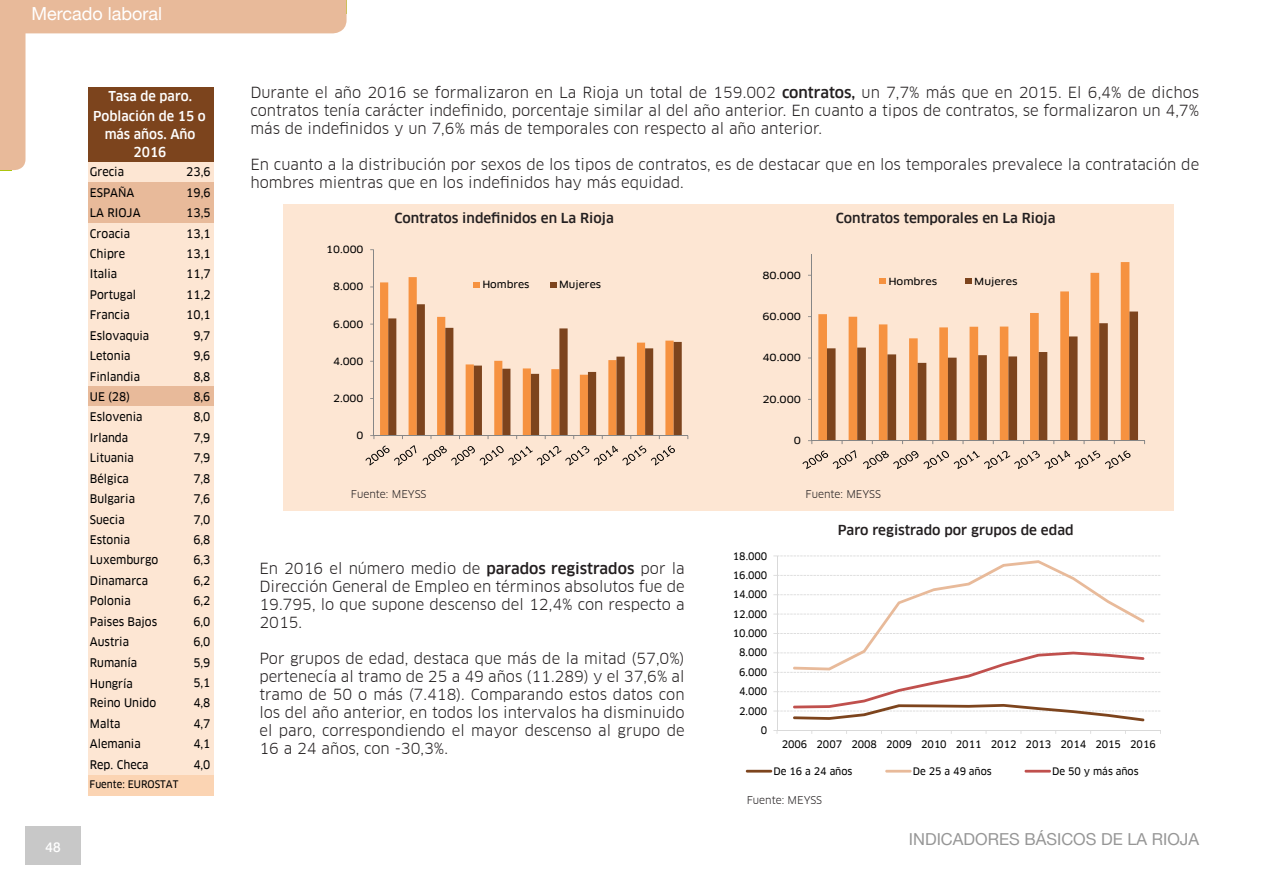
<style>
.page{position:relative;width:1263px;height:893px;background:#fff}
.page>*{position:absolute;margin:0;border:0;box-sizing:border-box;transform-origin:0 0}
.t1{font:18px "Helvetica Neue LT";color:#fff}
.t2{font:16.5px "Helvetica Neue LT";color:#969696}
.t3{font:15px/18px "Clan Offc Pro";color:#231f20;text-align:justify}
.titulos_graficos_sim{font:500 13.5px "Clan Offc Pro";color:#231f20}
.t4{font:500 13.5px "Helvetica Neue LT";color:#fff}
.t5{font:500 13.35px/18.6px "Clan Offc Pro";color:#fff;text-align:center;scale:.95 1}
.t6{font:11.55px "Clan Offc Pro News";color:#000;scale:.95 1}
.fuentes_de_graficos{font:10.5px "Clan Offc Pro";color:#231f20}
.t7{font:10.2px "Clan Offc Pro News";color:#000;scale:.95 1}
.t8{font:10.05px "Clan Offc Pro News";letter-spacing:-.005em;color:#000}
.t9{font:9.75px "Clan Offc Pro News";letter-spacing:-.005em;color:#000;scale:1.1 1}
.t10{font:9.6px "Clan Offc Pro News";letter-spacing:-.005em;color:#000;scale:1.16 1}
.s1{font-weight:500}
</style>
<div class="page">
<div style="left:26px;top:826px;width:55px;height:39px;background:#c8c8c8"></div>
<svg style="left:0;top:0;width:347px;height:170px"></svg>
<div style="left:88px;top:87px;width:125px;height:75px;background:#7c441d"></div>
<div style="left:88px;top:162px;width:125px;height:21px;background:#fde6d3"></div>
<div style="left:88px;top:182px;width:125px;height:41px;background:#e8ba9a"></div>
<div style="left:88px;top:223px;width:125px;height:164px;background:#fde6d3"></div>
<div style="left:88px;top:386px;width:125px;height:21px;background:#e8ba9a"></div>
<div style="left:88px;top:407px;width:125px;height:368px;background:#fde6d3"></div>
<div style="left:88px;top:775px;width:125px;height:20px;background:#fbd4b3"></div>
<svg style="left:777px;top:555px;width:383px;height:156px"></svg>
<hr style="left:777px;top:556px;width:1px;height:174px;background:#d9d9d9">
<hr style="left:777px;top:730px;width:383px;height:1px;background:#d9d9d9">
<svg style="left:793px;top:560px;width:351px;height:161px"></svg>
<hr style="left:746px;top:770px;width:26px;height:3px;background:#7d441d">
<hr style="left:885px;top:770px;width:27px;height:3px;background:#e8ba9a">
<hr style="left:1024px;top:770px;width:27px;height:3px;background:#c0504d">
<div style="left:283px;top:204px;width:891px;height:306px;background:#fde6d3"></div>
<svg style="left:380px;top:277px;width:177px;height:158px"></svg>
<hr style="left:373px;top:250px;width:1px;height:186px;background:#868686">
<hr style="left:374px;top:435px;width:314px;height:1px;background:#868686">
<svg style="left:388px;top:304px;width:300px;height:135px"></svg>
<svg style="left:365px;top:445px;width:51px;height:20px"></svg>
<svg style="left:423px;top:445px;width:252px;height:20px"></svg>
<svg style="left:474px;top:282px;width:6px;height:5px"></svg>
<svg style="left:550px;top:282px;width:7px;height:5px"></svg>
<svg style="left:818px;top:262px;width:311px;height:178px"></svg>
<hr style="left:811px;top:255px;width:1px;height:186px;background:#868686">
<hr style="left:812px;top:440px;width:332px;height:1px;background:#868686">
<svg style="left:827px;top:312px;width:311px;height:132px"></svg>
<svg style="left:802px;top:450px;width:54px;height:19px"></svg>
<svg style="left:863px;top:450px;width:267px;height:19px"></svg>
<svg style="left:879px;top:279px;width:7px;height:5px"></svg>
<svg style="left:965px;top:279px;width:7px;height:5px"></svg>
<p class="t1" style="left:32px;top:3px;width:132px">Mercado laboral</p>
<p class="t5" style="left:93px;top:87px;width:120px">Tasa de paro.<br>Población de 15 o más años. Año<br>2016</p>
<p class="t4" style="left:46px;top:839px;width:17px">48</p>
<p class="t6" style="left:90px;top:165px;width:37px">Grecia</p>
<p class="t6" style="left:186px;top:165px;width:27px">23,6</p>
<p class="t6" style="left:90px;top:186px;width:48px">ESPAÑA</p>
<p class="t6" style="left:186px;top:186px;width:27px">19,6</p>
<p class="t6" style="left:90px;top:206px;width:55px">LA RIOJA</p>
<p class="t6" style="left:186px;top:206px;width:27px">13,5</p>
<p class="t6" style="left:90px;top:226px;width:44px">Croacia</p>
<p class="t6" style="left:186px;top:226px;width:27px">13,1</p>
<p class="t6" style="left:90px;top:247px;width:39px">Chipre</p>
<p class="t6" style="left:186px;top:247px;width:27px">13,1</p>
<p class="t6" style="left:90px;top:267px;width:30px">Italia</p>
<p class="t6" style="left:186px;top:267px;width:27px">11,7</p>
<p class="t6" style="left:90px;top:288px;width:50px">Portugal</p>
<p class="t6" style="left:186px;top:288px;width:27px">11,2</p>
<p class="t6" style="left:90px;top:308px;width:44px">Francia</p>
<p class="t6" style="left:186px;top:308px;width:27px">10,1</p>
<p class="t6" style="left:90px;top:329px;width:64px">Eslovaquia</p>
<p class="t6" style="left:193px;top:329px;width:20px">9,7</p>
<p class="t6" style="left:90px;top:349px;width:44px">Letonia</p>
<p class="t6" style="left:193px;top:349px;width:20px">9,6</p>
<p class="t6" style="left:90px;top:370px;width:54px">Finlandia</p>
<p class="t6" style="left:193px;top:370px;width:20px">8,8</p>
<p class="t6" style="left:90px;top:390px;width:44px">UE (28)</p>
<p class="t6" style="left:193px;top:390px;width:20px">8,6</p>
<p class="t6" style="left:90px;top:410px;width:57px">Eslovenia</p>
<p class="t6" style="left:193px;top:410px;width:20px">8,0</p>
<p class="t6" style="left:90px;top:431px;width:42px">Irlanda</p>
<p class="t6" style="left:193px;top:431px;width:20px">7,9</p>
<p class="t6" style="left:90px;top:451px;width:48px">Lituania</p>
<p class="t6" style="left:193px;top:451px;width:20px">7,9</p>
<p class="t6" style="left:90px;top:472px;width:43px">Bélgica</p>
<p class="t6" style="left:193px;top:472px;width:20px">7,8</p>
<p class="t6" style="left:90px;top:492px;width:49px">Bulgaria</p>
<p class="t6" style="left:193px;top:492px;width:20px">7,6</p>
<p class="t6" style="left:90px;top:513px;width:38px">Suecia</p>
<p class="t6" style="left:193px;top:513px;width:20px">7,0</p>
<p class="t6" style="left:90px;top:533px;width:44px">Estonia</p>
<p class="t6" style="left:193px;top:533px;width:20px">6,8</p>
<p class="t6" style="left:90px;top:553px;width:73px">Luxemburgo</p>
<p class="t6" style="left:193px;top:553px;width:20px">6,3</p>
<p class="t6" style="left:90px;top:574px;width:63px">Dinamarca</p>
<p class="t6" style="left:193px;top:574px;width:20px">6,2</p>
<p class="t6" style="left:90px;top:594px;width:45px">Polonia</p>
<p class="t6" style="left:193px;top:594px;width:20px">6,2</p>
<p class="t6" style="left:90px;top:615px;width:72px">Paises Bajos</p>
<p class="t6" style="left:193px;top:615px;width:20px">6,0</p>
<p class="t6" style="left:90px;top:635px;width:43px">Austria</p>
<p class="t6" style="left:193px;top:635px;width:20px">6,0</p>
<p class="t6" style="left:90px;top:656px;width:51px">Rumanía</p>
<p class="t6" style="left:193px;top:656px;width:20px">5,9</p>
<p class="t6" style="left:90px;top:677px;width:47px">Hungría</p>
<p class="t6" style="left:193px;top:676px;width:20px">5,1</p>
<p class="t6" style="left:90px;top:696px;width:71px">Reino Unido</p>
<p class="t6" style="left:193px;top:696px;width:20px">4,8</p>
<p class="t6" style="left:90px;top:717px;width:34px">Malta</p>
<p class="t6" style="left:193px;top:717px;width:20px">4,7</p>
<p class="t6" style="left:90px;top:737px;width:55px">Alemania</p>
<p class="t6" style="left:193px;top:737px;width:20px">4,1</p>
<p class="t6" style="left:90px;top:758px;width:63px">Rep. Checa</p>
<p class="t6" style="left:193px;top:758px;width:20px">4,0</p>
<p class="t7" style="left:90px;top:779px;width:95px">Fuente: EUROSTAT</p>
<p class="t3" style="left:250px;top:83px;width:950px">Durante el año 2016 se formalizaron en La Rioja un total de 159.002 <span class="s1">contratos,</span> un 7,7% más que en 2015. El 6,4% de dichos contratos tenía carácter indefinido, porcentaje similar al del año anterior. En cuanto a tipos de contratos, se formalizaron un 4,7% más de indefinidos y un 7,6% más de temporales con respecto al año anterior.</p>
<p class="t3" style="left:250px;top:155px;width:950px">En cuanto a la distribución por sexos de los tipos de contratos, es de destacar que en los temporales prevalece la contratación de hombres mientras que en los indefinidos hay más equidad.</p>
<p class="t9" style="left:326px;top:244px;width:35px">10.000</p>
<p class="t9" style="left:333px;top:281px;width:29px">8.000</p>
<p class="t9" style="left:333px;top:318px;width:29px">6.000</p>
<p class="t9" style="left:333px;top:355px;width:29px">4.000</p>
<p class="t9" style="left:333px;top:393px;width:29px">2.000</p>
<p class="t9" style="left:357px;top:430px;width:8px">0</p>
<p class="titulos_graficos_sim" style="left:394px;top:210px;width:221px">Contratos indefinidos en La Rioja</p>
<p class="titulos_graficos_sim" style="left:836px;top:210px;width:221px">Contratos temporales en La Rioja</p>
<p class="t9" style="left:482px;top:279px;width:44px">Hombres</p>
<p class="t9" style="left:559px;top:279px;width:40px">Mujeres</p>
<p class="t10" style="left:762px;top:269px;width:35px">80.000</p>
<p class="t10" style="left:762px;top:311px;width:35px">60.000</p>
<p class="t10" style="left:762px;top:352px;width:35px">40.000</p>
<p class="t10" style="left:762px;top:394px;width:35px">20.000</p>
<p class="t10" style="left:794px;top:435px;width:8px">0</p>
<p class="t10" style="left:888px;top:275px;width:44px">Hombres</p>
<p class="t10" style="left:974px;top:275px;width:39px">Mujeres</p>
<p class="fuentes_de_graficos" style="left:351px;top:488px;width:77px">Fuente: MEYSS</p>
<p class="fuentes_de_graficos" style="left:805px;top:488px;width:77px">Fuente: MEYSS</p>
<p class="t3" style="left:259px;top:559px;width:427px">En 2016 el número medio de <span class="s1">parados registrados</span> por la Dirección General de Empleo en términos absolutos fue de 19.795, lo que supone descenso del 12,4% con respecto a 2015.</p>
<p class="t3" style="left:259px;top:649px;width:427px">Por grupos de edad, destaca que más de la mitad (57,0%) pertenecía al tramo de 25 a 49 años (11.289) y el 37,6% al tramo de 50 o más (7.418). Comparando estos datos con los del año anterior, en todos los intervalos ha disminuido el paro, correspondiendo el mayor descenso al grupo de 16 a 24 años, con -30,3%.</p>
<p class="t8" style="left:733px;top:550px;width:36px">18.000</p>
<p class="t8" style="left:733px;top:569px;width:36px">16.000</p>
<p class="t8" style="left:733px;top:589px;width:36px">14.000</p>
<p class="t8" style="left:733px;top:608px;width:36px">12.000</p>
<p class="t8" style="left:733px;top:628px;width:36px">10.000</p>
<p class="t8" style="left:739px;top:647px;width:30px">8.000</p>
<p class="t8" style="left:739px;top:666px;width:30px">6.000</p>
<p class="t8" style="left:739px;top:686px;width:30px">4.000</p>
<p class="t8" style="left:739px;top:705px;width:30px">2.000</p>
<p class="t8" style="left:761px;top:724px;width:8px">0</p>
<p class="titulos_graficos_sim" style="left:838px;top:522px;width:237px">Paro registrado por grupos de edad</p>
<p class="t8" style="left:782px;top:739px;width:376px">2006 2007 2008 2009 2010 2011 2012 2013 2014 2015 2016</p>
<p class="t8" style="left:773px;top:765px;width:80px">De 16 a 24 años</p>
<p class="t8" style="left:913px;top:765px;width:80px">De 25 a 49 años</p>
<p class="t8" style="left:1052px;top:765px;width:88px">De 50 y más años</p>
<p class="fuentes_de_graficos" style="left:747px;top:794px;width:77px">Fuente: MEYSS</p>
<p class="t2" style="left:909px;top:829px;width:292px">INDICADORES BÁSICOS DE LA RIOJA</p>
</div>
